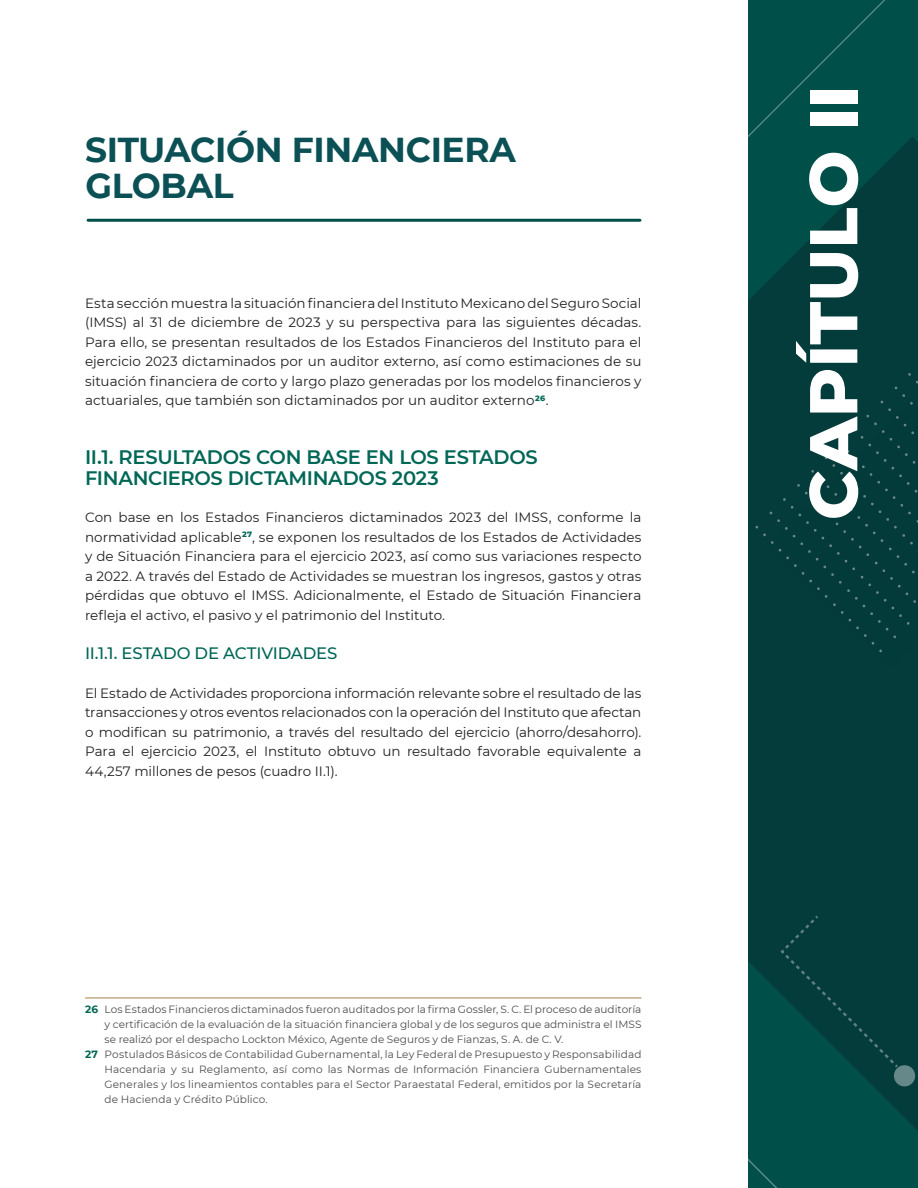
<style>
.page{position:relative;width:918px;height:1188px;background:#fff}
.page>*{position:absolute;margin:0;border:0;box-sizing:border-box;transform-origin:0 0}
.SUBTITULOS_2024{font:800 67.5px "Montserrat";color:#fff}
.Incisos{font:700 34.5px/36px "Montserrat";letter-spacing:-.01em;color:#0a5054}
.Tit_I_I_2024{font:600 19.5px/21px "Montserrat";letter-spacing:-.015em;color:#006756}
.Tit_I_I_I_2024{font:500 16.5px "Montserrat";letter-spacing:-.01em;color:#006756}
.Txt_mon_9_Regular_si{font:13.5px/19.5px "Montserrat";color:#231f20;text-align:justify}
.llamadas_txt_2024{font:10.5px/15px "Montserrat";letter-spacing:.005em;color:#4b4c4d;text-align:justify}
.s1{font-weight:700;color:#006756}
</style>
<div class="page">
<svg style="left:748px;top:149px;width:170px;height:999px;background:#033f3d"></svg>
<div style="left:748px;top:321px;width:170px;height:370px;background:#043b3b"></div>
<div style="left:755px;top:373px;width:163px;height:279px;background:#043b3b"></div>
<div style="left:894px;top:1065px;width:21px;height:21px;background:#678888;border-radius:50%"></div>
<div style="left:748px;top:0;width:170px;height:149px;background:#005049"></div>
<svg style="left:748px;top:835px;width:150px;height:353px;background:#024441"></svg>
<hr style="left:88px;top:219px;width:552px;height:3px;background:#005049">
<hr style="left:85px;top:997px;width:556px;height:2px;background:#b28d5c">
<p class="Incisos" style="left:85px;top:130px;width:432px">SITUACIÓN FINANCIERA<br>GLOBAL</p>
<p class="Txt_mon_9_Regular_si" style="left:85px;top:292px;width:558px">Esta sección muestra la situación financiera del Instituto Mexicano del Seguro Social (IMSS) al 31 de diciembre de 2023 y su perspectiva para las siguientes décadas.<br>Para ello, se presentan resultados de los Estados Financieros del Instituto para el ejercicio 2023 dictaminados por un auditor externo, así como estimaciones de su situación financiera de corto y largo plazo generadas por los modelos financieros y actuariales, que también son dictaminados por un auditor externo<sup>26</sup>.</p>
<p class="Tit_I_I_2024" style="left:85px;top:445px;width:454px">II.1. RESULTADOS CON BASE EN LOS ESTADOS<br>FINANCIEROS DICTAMINADOS 2023</p>
<p class="Txt_mon_9_Regular_si" style="left:85px;top:507px;width:558px">Con base en los Estados Financieros dictaminados 2023 del IMSS, conforme la normatividad aplicable<sup>27</sup>, se exponen los resultados de los Estados de Actividades y de Situación Financiera para el ejercicio 2023, así como sus variaciones respecto a 2022. A través del Estado de Actividades se muestran los ingresos, gastos y otras pérdidas que obtuvo el IMSS. Adicionalmente, el Estado de Situación Financiera refleja el activo, el pasivo y el patrimonio del Instituto.</p>
<p class="Tit_I_I_I_2024" style="left:85px;top:641px;width:254px">II.1.1. ESTADO DE ACTIVIDADES</p>
<p class="Txt_mon_9_Regular_si" style="left:85px;top:682px;width:558px">El Estado de Actividades proporciona información relevante sobre el resultado de las transacciones y otros eventos relacionados con la operación del Instituto que afectan o modifican su patrimonio, a través del resultado del ejercicio (ahorro/desahorro).<br>Para el ejercicio 2023, el Instituto obtuvo un resultado favorable equivalente a 44,257 millones de pesos (cuadro II.1).</p>
<p class="llamadas_txt_2024" style="left:105px;top:1001px;width:538px;text-indent:-20px"><span class="s1">26</span> Los Estados Financieros dictaminados fueron auditados por la firma Gossler, S. C. El proceso de auditoría y certificación de la evaluación de la situación financiera global y de los seguros que administra el IMSS se realizó por el despacho Lockton México, Agente de Seguros y de Fianzas, S. A. de C. V.</p>
<p class="llamadas_txt_2024" style="left:105px;top:1046px;width:538px;text-indent:-20px"><span class="s1">27</span> Postulados Básicos de Contabilidad Gubernamental, la Ley Federal de Presupuesto y Responsabilidad Hacendaria y su Reglamento, así como las Normas de Información Financiera Gubernamentales Generales y los lineamientos contables para el Sector Paraestatal Federal, emitidos por la Secretaría de Hacienda y Crédito Público.</p>
<p class="SUBTITULOS_2024" style="left:784px;top:520px;width:437px;rotate:-90deg">CAPÍTULO II</p>
</div>
